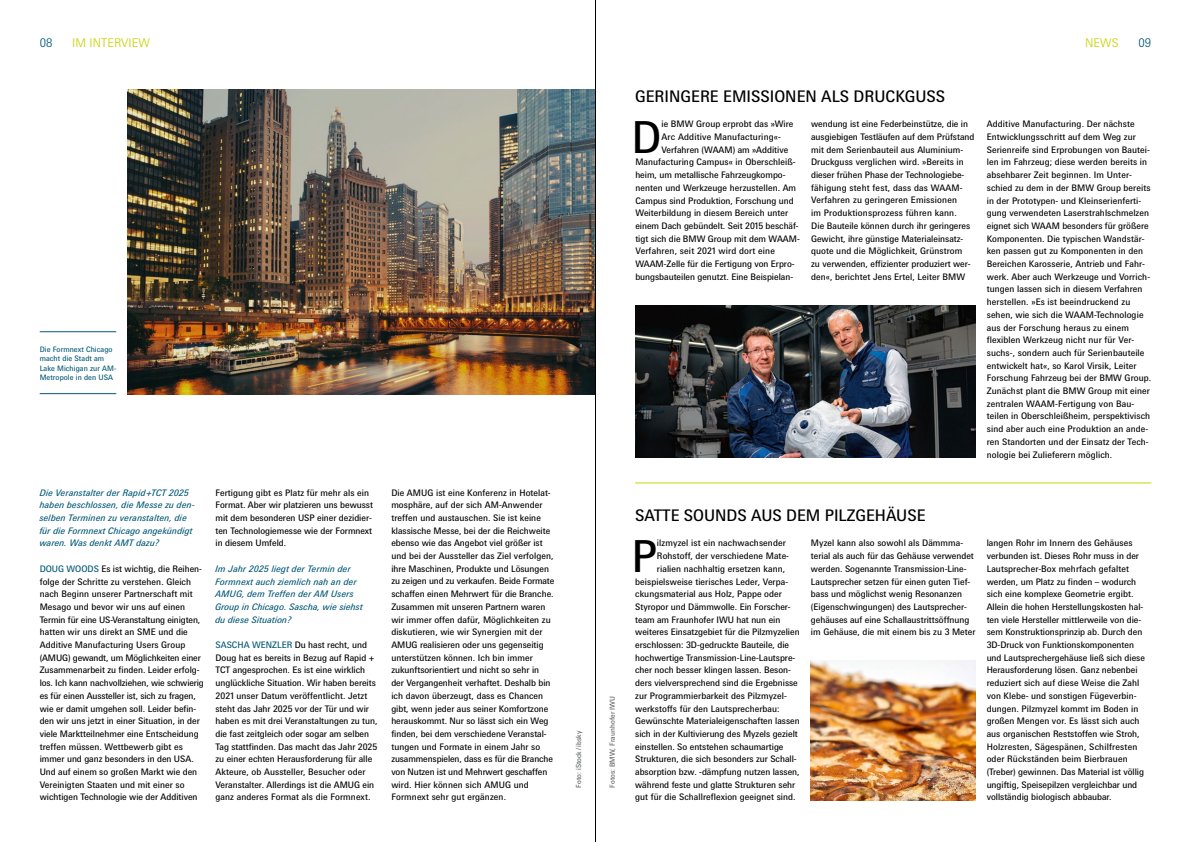
<style>
.page{position:relative;width:1191px;height:842px;background:#fff}
.page>*{position:absolute;margin:0;border:0;box-sizing:border-box;transform-origin:0 0}
.t1{font:44.1px "Messe Univers";color:#000}
.t2{font:16px "Messe Univers";color:#000}
.t3{font:300 12px "Messe Univers";color:#c8d300}
.t4{font:300 12px "Messe Univers";color:#025876}
.t5{font:9px/12.7px "Messe Univers";color:#000}
.t6{font:italic 9px/12.7px "Messe Univers";letter-spacing:.015em;color:#025876}
.t7{font:9px "Messe Univers";letter-spacing:.02em;color:#000}
.t8{font:7.5px/9.5px "Messe Univers";letter-spacing:.01em;color:#025876}
.t9{font:7px "Messe Univers";letter-spacing:.01em;color:#5c6062}
.s1{color:#025876}
</style>
<div class="page">
<img style="left:635px;top:305px;width:340px;height:152px">
<img style="left:811px;top:661px;width:164px;height:139px">
<img style="left:128px;top:89px;width:467px;height:305px">
<hr style="left:635px;top:483px;width:516px;height:1px;background:#c8d300">
<hr style="left:40px;top:393px;width:76px;height:1px;background:#025876">
<hr style="left:40px;top:331px;width:76px;height:1px;background:#025876">
<hr style="left:595px;top:0;width:1px;height:842px;background:#000">
<h3 class="t4" style="left:40px;top:35px;width:14px">08</h3>
<h3 class="t4" style="left:1138px;top:35px;width:14px">09</h3>
<h3 class="t3" style="left:1085px;top:35px;width:35px">NEWS</h3>
<h3 class="t3" style="left:72px;top:35px;width:79px">IM INTERVIEW</h3>
<p class="t8" style="left:40px;top:344px;width:78px">Die Formnext Chicago macht die Stadt am<br>Lake Michigan zur AM-<br>Metropole in den USA</p>
<p class="t6" style="left:40px;top:486px;width:157px">Die Veranstalter der Rapid+TCT 2025 haben beschlossen, die Messe zu den&shy;selben Terminen zu veranstalten, die für die Formnext Chicago angekündigt waren. Was denkt AMT dazu?</p>
<p class="t5" style="left:40px;top:562px;width:166px"><span class="s1">DOUG WOODS</span> Es ist wichtig, die Reihen&shy;folge der Schritte zu verstehen. Gleich nach Beginn unserer Partnerschaft mit Mesago und bevor wir uns auf einen Termin für eine US-Veranstaltung einigten, hatten wir uns direkt an SME und die Additive Manufacturing Users Group (AMUG) gewandt, um Möglichkeiten einer Zusammenarbeit zu finden. Leider erfolg&shy;los. Ich kann nachvollziehen, wie schwierig es für einen Aussteller ist, sich zu fragen, wie er damit umgehen soll. Leider befin&shy;den wir uns jetzt in einer Situation, in der viele Marktteilnehmer eine Entscheidung treffen müssen. Wettbewerb gibt es immer und ganz besonders in den USA.<br>Und auf einem so großen Markt wie den Vereinigten Staaten und mit einer so wichtigen Technologie wie der Additiven</p>
<p class="t5" style="left:215px;top:486px;width:159px">Fertigung gibt es Platz für mehr als ein Format. Aber wir platzieren uns bewusst mit dem besonderen USP einer dezidier&shy;ten Technologiemesse wie der Formnext in diesem Umfeld.</p>
<p class="t6" style="left:215px;top:562px;width:149px">Im Jahr 2025 liegt der Termin der<br>Formnext auch ziemlich nah an der<br>AMUG, dem Treffen der AM Users<br>Group in Chicago. Sascha, wie siehst du diese Situation?</p>
<p class="t5" style="left:215px;top:638px;width:163px"><span class="s1">SASCHA WENZLER</span> Du hast recht, und Doug hat es bereits in Bezug auf Rapid + TCT angesprochen. Es ist eine wirklich unglückliche Situation. Wir haben bereits 2021 unser Datum veröffentlicht. Jetzt steht das Jahr 2025 vor der Tür und wir haben es mit drei Veranstaltungen zu tun, die fast zeitgleich oder sogar am selben Tag stattfinden. Das macht das Jahr 2025 zu einer echten Herausforderung für alle Akteure, ob Aussteller, Besucher oder Veranstalter. Allerdings ist die AMUG ein ganz anderes Format als die Formnext.</p>
<p class="t5" style="left:391px;top:486px;width:164px">Die AMUG ist eine Konferenz in Hotelat&shy;mosphäre, auf der sich AM-Anwender treffen und austauschen. Sie ist keine klassische Messe, bei der die Reichweite ebenso wie das Angebot viel größer ist und bei der Aussteller das Ziel verfolgen, ihre Maschinen, Produkte und Lösungen zu zeigen und zu verkaufen. Beide Formate schaffen einen Mehrwert für die Branche.<br>Zusammen mit unseren Partnern waren wir immer offen dafür, Möglichkeiten zu diskutieren, wie wir Synergien mit der AMUG realisieren oder uns gegenseitig unterstützen können. Ich bin immer zukunftsorientiert und nicht so sehr in<br>der Vergangenheit verhaftet. Deshalb bin ich davon überzeugt, dass es Chancen gibt, wenn jeder aus seiner Komfortzone herauskommt. Nur so lässt sich ein Weg finden, bei dem verschiedene Veranstal&shy;tungen und Formate in einem Jahr so zusammenspielen, dass es für die Branche von Nutzen ist und Mehrwert geschaffen wird. Hier können sich AMUG und Formnext sehr gut ergänzen.</p>
<p class="t9" style="left:574px;top:788px;width:58px;rotate:-90deg">Foto: iStock /ibsky</p>
<p class="t9" style="left:608px;top:788px;width:93px;rotate:-90deg">Fotos: BMW, Fraunhofer IWU</p>
<h2 class="t2" style="left:635px;top:86px;width:311px">GERINGERE EMISSIONEN ALS DRUCKGUSS</h2>
<h1 class="t1" style="left:631px;top:110px;width:31px">D</h1>
<p class="t5" style="left:661px;top:118px;width:133px">ie BMW Group erprobt das »Wire</p>
<p class="t7" style="left:661px;top:131px;width:121px">Arc Additive Manufacturing«-</p>
<p class="t5" style="left:661px;top:143px;width:128px">Verfahren (WAAM) am »Additive</p>
<p class="t5" style="left:635px;top:156px;width:162px">Manufacturing Campus« in Oberschleiß-</p>
<p class="t5" style="left:635px;top:168px;width:152px">heim, um metallische Fahrzeugkompo-</p>
<p class="t5" style="left:635px;top:181px;width:162px">nenten und Werkzeuge herzustellen. Am</p>
<p class="t5" style="left:635px;top:194px;width:160px">Campus sind Produktion, Forschung und</p>
<p class="t5" style="left:635px;top:206px;width:154px">Weiterbildung in diesem Bereich unter</p>
<p class="t5" style="left:635px;top:219px;width:165px">einem Dach gebündelt. Seit 2015 beschäf-</p>
<p class="t5" style="left:635px;top:232px;width:166px">tigt sich die BMW Group mit dem WAAM-</p>
<p class="t7" style="left:635px;top:246px;width:141px">Verfahren, seit 2021 wird dort eine</p>
<p class="t5" style="left:635px;top:257px;width:161px">WAAM-Zelle für die Fertigung von Erpro-</p>
<p class="t5" style="left:635px;top:270px;width:159px">bungsbauteilen genutzt. Eine Beispielan-</p>
<p class="t5" style="left:811px;top:118px;width:165px">wendung ist eine Federbeinstütze, die in ausgiebigen Testläufen auf dem Prüfstand mit dem Serienbauteil aus Aluminium-Druckguss verglichen wird. »Bereits in dieser frühen Phase der Technologiebe&shy;fähigung steht fest, dass das WAAM-Verfahren zu geringeren Emissionen<br>im Produktionsprozess führen kann.<br>Die Bauteile können durch ihr geringeres Gewicht, ihre günstige Materialeinsatz&shy;quote und die Möglichkeit, Grünstrom<br>zu verwenden, effizienter produziert wer&shy;den«, berichtet Jens Ertel, Leiter BMW</p>
<p class="t5" style="left:986px;top:118px;width:166px">Additive Manufacturing. Der nächste Entwicklungsschritt auf dem Weg zur Serienreife sind Erprobungen von Bautei&shy;len im Fahrzeug; diese werden bereits in absehbarer Zeit beginnen. Im Unter&shy;schied zu dem in der BMW Group bereits in der Prototypen- und Kleinserienferti&shy;gung verwendeten Laserstrahlschmelzen eignet sich WAAM besonders für größere Komponenten. Die typischen Wandstär&shy;ken passen gut zu Komponenten in den Bereichen Karosserie, Antrieb und Fahr&shy;werk. Aber auch Werkzeuge und Vorrich&shy;tungen lassen sich in diesem Verfahren herstellen. »Es ist beeindruckend zu sehen, wie sich die WAAM-Technologie aus der Forschung heraus zu einem flexiblen Werkzeug nicht nur für Ver&shy;suchs-, sondern auch für Serienbauteile entwickelt hat«, so Karol Virsik, Leiter Forschung Fahrzeug bei der BMW Group.<br>Zunächst plant die BMW Group mit einer zentralen WAAM-Fertigung von Bau&shy;teilen in Oberschleißheim, perspektivisch sind aber auch eine Produktion an ande&shy;ren Standorten und der Einsatz der Tech&shy;nologie bei Zulieferern möglich.</p>
<h2 class="t2" style="left:635px;top:505px;width:292px">SATTE SOUNDS AUS DEM PILZGEHÄUSE</h2>
<h1 class="t1" style="left:631px;top:529px;width:27px">P</h1>
<p class="t5" style="left:657px;top:537px;width:130px">ilzmyzel ist ein nachwachsender</p>
<p class="t5" style="left:657px;top:549px;width:133px">Rohstoff, der verschiedene Mate-</p>
<p class="t5" style="left:657px;top:562px;width:130px">rialien nachhaltig ersetzen kann,</p>
<p class="t5" style="left:635px;top:575px;width:154px">beispielsweise tierisches Leder, Verpa-</p>
<p class="t5" style="left:635px;top:587px;width:148px">ckungsmaterial aus Holz, Pappe oder</p>
<p class="t5" style="left:635px;top:600px;width:157px">Styropor und Dämmwolle. Ein Forscher-</p>
<p class="t5" style="left:635px;top:613px;width:147px">team am Fraunhofer IWU hat nun ein</p>
<p class="t5" style="left:635px;top:626px;width:166px">weiteres Einsatzgebiet für die Pilzmyzelien</p>
<p class="t5" style="left:635px;top:638px;width:155px">erschlossen: 3D-gedruckte Bauteile, die</p>
<p class="t5" style="left:635px;top:651px;width:162px">hochwertige Transmission-Line-Lautspre-</p>
<p class="t5" style="left:635px;top:664px;width:157px">cher noch besser klingen lassen. Beson-</p>
<p class="t5" style="left:635px;top:676px;width:164px">ders vielversprechend sind die Ergebnisse</p>
<p class="t5" style="left:635px;top:689px;width:153px">zur Programmierbarkeit des Pilzmyzel-</p>
<p class="t5" style="left:635px;top:702px;width:146px">werkstoffs für den Lautsprecherbau:</p>
<p class="t5" style="left:635px;top:714px;width:166px">Gewünschte Materialeigenschaften lassen</p>
<p class="t5" style="left:635px;top:727px;width:164px">sich in der Kultivierung des Myzels gezielt</p>
<p class="t5" style="left:635px;top:740px;width:150px">einstellen. So entstehen schaumartige</p>
<p class="t5" style="left:635px;top:753px;width:163px">Strukturen, die sich besonders zur Schall-</p>
<p class="t5" style="left:635px;top:765px;width:166px">absorption bzw. -dämpfung nutzen lassen,</p>
<p class="t5" style="left:635px;top:778px;width:162px">während feste und glatte Strukturen sehr</p>
<p class="t5" style="left:635px;top:791px;width:162px">gut für die Schallreflexion geeignet sind.</p>
<p class="t5" style="left:811px;top:537px;width:166px">Myzel kann also sowohl als Dämmma&shy;terial als auch für das Gehäuse verwendet werden. Sogenannte Transmission-Line-Lautsprecher setzen für einen guten Tief&shy;bass und möglichst wenig Resonanzen (Eigenschwingungen) des Lautsprecher&shy;gehäuses auf eine Schallaustrittsöffnung im Gehäuse, die mit einem bis zu 3 Meter</p>
<p class="t5" style="left:986px;top:537px;width:160px">langen Rohr im Innern des Gehäuses verbunden ist. Dieses Rohr muss in der Lautsprecher-Box mehrfach gefaltet werden, um Platz zu finden – wodurch sich eine komplexe Geometrie ergibt.<br>Allein die hohen Herstellungskosten hal&shy;ten viele Hersteller mittlerweile von die&shy;sem Konstruktionsprinzip ab. Durch den 3D-Druck von Funktionskomponenten und Lautsprechergehäuse ließ sich diese Herausforderung lösen. Ganz nebenbei reduziert sich auf diese Weise die Zahl von Klebe- und sonstigen Fügeverbin&shy;dungen. Pilzmyzel kommt im Boden in großen Mengen vor. Es lässt sich auch aus organischen Reststoffen wie Stroh, Holzresten, Sägespänen, Schilfresten oder Rückständen beim Bierbrauen (Treber) gewinnen. Das Material ist völlig ungiftig, Speisepilzen vergleichbar und vollständig biologisch abbaubar.</p>
</div>
